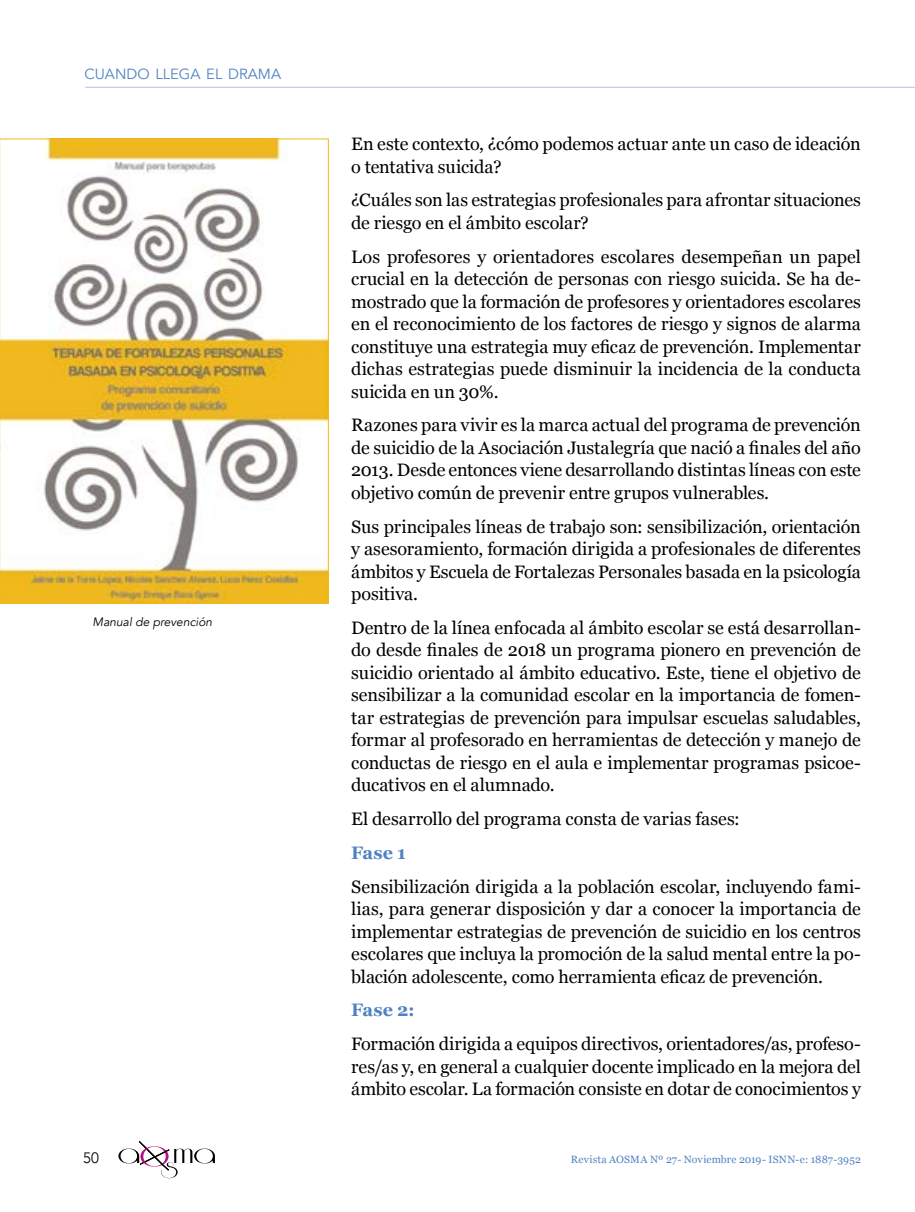
<style>
.page{position:relative;width:915px;height:1212px;background:#fff}
.page>*{position:absolute;margin:0;border:0;box-sizing:border-box;transform-origin:0 0}
.t1{font:18px/22.5px "Georgia";letter-spacing:-.005em;color:#000;text-align:justify}
.t2{font:700 18px "Georgia";color:#5082c3}
.t3{font:300 15px "Avenir";color:#000}
.t4{font:14.7px "Avenir";color:#5082c3}
.t5{font:italic 12px "Avenir";color:#000}
.t6{font:10.5px "Georgia";letter-spacing:.01em;color:#5082c3}
</style>
<div class="page">
<svg style="left:118px;top:1141px;width:97px;height:37px"></svg>
<div style="left:73px;top:76px;width:841px;height:12px;background:#000;opacity:.75"></div>
<img style="left:2px;top:141px;width:324px;height:461px">
<div style="left:0;top:139px;width:328px;height:465px;border:1px solid #efb81d"></div>
<p class="t4" style="left:84px;top:65px;width:198px">CUANDO LLEGA EL DRAMA</p>
<p class="t5" style="left:93px;top:615px;width:121px">Manual de prevención</p>
<p class="t1" style="left:351px;top:132px;width:511px">En este contexto, ¿cómo podemos actuar ante un caso de ideación o tentativa suicida?</p>
<p class="t1" style="left:351px;top:188px;width:511px">¿Cuáles son las estrategias profesionales para afrontar situaciones de riesgo en el ámbito escolar?</p>
<p class="t1" style="left:351px;top:244px;width:511px">Los profesores y orientadores escolares desempeñan un papel crucial en la detección de personas con riesgo suicida. Se ha de&shy;mostrado que la formación de profesores y orientadores escolares en el reconocimiento de los factores de riesgo y signos de alarma constituye una estrategia muy eficaz de prevención. Implementar dichas estrategias puede disminuir la incidencia de la conducta suicida en un 30%.</p>
<p class="t1" style="left:351px;top:413px;width:511px">Razones para vivir es la marca actual del programa de prevención de suicidio de la Asociación Justalegría que nació a finales del año 2013. Desde entonces viene desarrollando distintas líneas con este objetivo común de prevenir entre grupos vulnerables.</p>
<p class="t1" style="left:351px;top:514px;width:511px">Sus principales líneas de trabajo son: sensibilización, orientación y asesoramiento, formación dirigida a profesionales de diferentes ámbitos y Escuela de Fortalezas Personales basada en la psicología positiva.</p>
<p class="t1" style="left:351px;top:616px;width:511px">Dentro de la línea enfocada al ámbito escolar se está desarrollan&shy;do desde finales de 2018 un programa pionero en prevención de suicidio orientado al ámbito educativo. Este, tiene el objetivo de sensibilizar a la comunidad escolar en la importancia de fomen&shy;tar estrategias de prevención para impulsar escuelas saludables, formar al profesorado en herramientas de detección y manejo de conductas de riesgo en el aula e implementar programas psicoe&shy;ducativos en el alumnado.</p>
<p class="t1" style="left:351px;top:807px;width:390px">El desarrollo del programa consta de varias fases:</p>
<p class="t2" style="left:351px;top:839px;width:56px">Fase 1</p>
<p class="t1" style="left:351px;top:874px;width:511px">Sensibilización dirigida a la población escolar, incluyendo fami&shy;lias, para generar disposición y dar a conocer la importancia de implementar estrategias de prevención de suicidio en los centros escolares que incluya la promoción de la salud mental entre la po&shy;blación adolescente, como herramienta eficaz de prevención.</p>
<p class="t2" style="left:351px;top:997px;width:65px">Fase 2:</p>
<p class="t1" style="left:351px;top:1032px;width:511px">Formación dirigida a equipos directivos, orientadores/as, profeso&shy;res/as y, en general a cualquier docente implicado en la mejora del ámbito escolar. La formación consiste en dotar de conocimientos y</p>
<p class="t3" style="left:83px;top:1149px;width:17px">50</p>
<p class="t6" style="left:570px;top:1152px;width:291px">Revista AOSMA Nº 27- Noviembre 2019- ISNN-e: 1887-3952</p>
</div>
